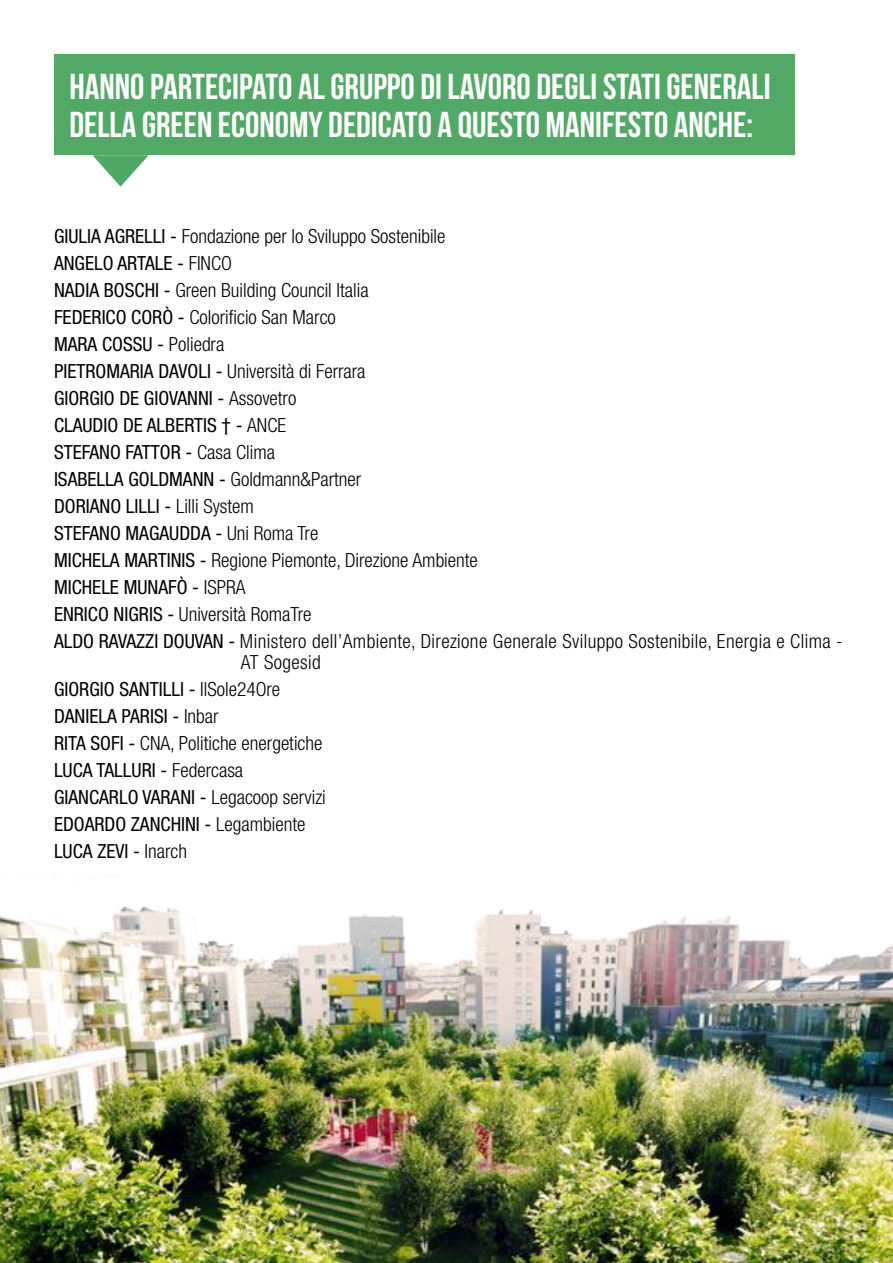
<style>
.page{position:relative;width:893px;height:1263px;background:#fff}
.page>*{position:absolute;margin:0;border:0;box-sizing:border-box;transform-origin:0 0}
.t1{font:36px/37.5px "Bebas Neue";color:#fff}
.t2{font:300 condensed 19.5px/27px "Helvetica Neue";color:#000}
.t3{font:condensed 19.5px/27px "Helvetica Neue";color:#000}
.s1{font-weight:400}
.s2{font-weight:300}
</style>
<div class="page">
<div style="left:54px;top:54px;width:740px;height:101px;background:#50a965"></div>
<svg style="left:92px;top:155px;width:57px;height:32px"></svg>
<img style="left:0;top:875px;width:893px;height:388px">
<h1 class="t1" style="left:69px;top:67px;width:703px">HANNO PARTECIPATO AL GRUPPO DI LAVORO DEGLI STATI GENERALI<br>DELLA GREEN ECONOMY DEDICATO A QUESTO MANIFESTO ANCHE:</h1>
<p class="t2" style="left:54px;top:222px;width:790px"><span class="s1">GIULIA AGRELLI -</span> Fondazione per lo Sviluppo Sostenibile<br><span class="s1">ANGELO ARTALE -</span> FINCO<br><span class="s1">NADIA BOSCHI -</span> Green Building Council Italia<br><span class="s1">FEDERICO CORÒ -</span> Colorificio San Marco<br><span class="s1">MARA COSSU -</span> Poliedra<br><span class="s1">PIETROMARIA DAVOLI -</span> Università di Ferrara<br><span class="s1">GIORGIO DE GIOVANNI -</span> Assovetro<br><span class="s1">CLAUDIO DE ALBERTIS † -</span> ANCE<br><span class="s1">STEFANO FATTOR -</span> Casa Clima<br><span class="s1">ISABELLA GOLDMANN -</span> Goldmann&amp;Partner<br><span class="s1">DORIANO LILLI -</span> Lilli System<br><span class="s1">STEFANO MAGAUDDA -</span> Uni Roma Tre<br><span class="s1">MICHELA MARTINIS -</span> Regione Piemonte, Direzione Ambiente<br><span class="s1">MICHELE MUNAFÒ -</span> ISPRA<br><span class="s1">ENRICO NIGRIS -</span> Università RomaTre<br><span class="s1">ALDO RAVAZZI DOUVAN -</span> Ministero dell’Ambiente, Direzione Generale Sviluppo Sostenibile, Energia e Clima -</p>
<p class="t3" style="left:54px;top:649px;width:273px;text-indent:187px"><span class="s2">AT Sogesid<br></span>GIORGIO SANTILLI - <span class="s2">IlSole24Ore<br></span>DANIELA PARISI - <span class="s2">Inbar<br></span>RITA SOFI - <span class="s2">CNA, Politiche energetiche<br></span>LUCA TALLURI - <span class="s2">Federcasa<br></span>GIANCARLO VARANI - <span class="s2">Legacoop servizi<br></span>EDOARDO ZANCHINI - <span class="s2">Legambiente<br></span>LUCA ZEVI - <span class="s2">Inarch</span></p>
</div>
